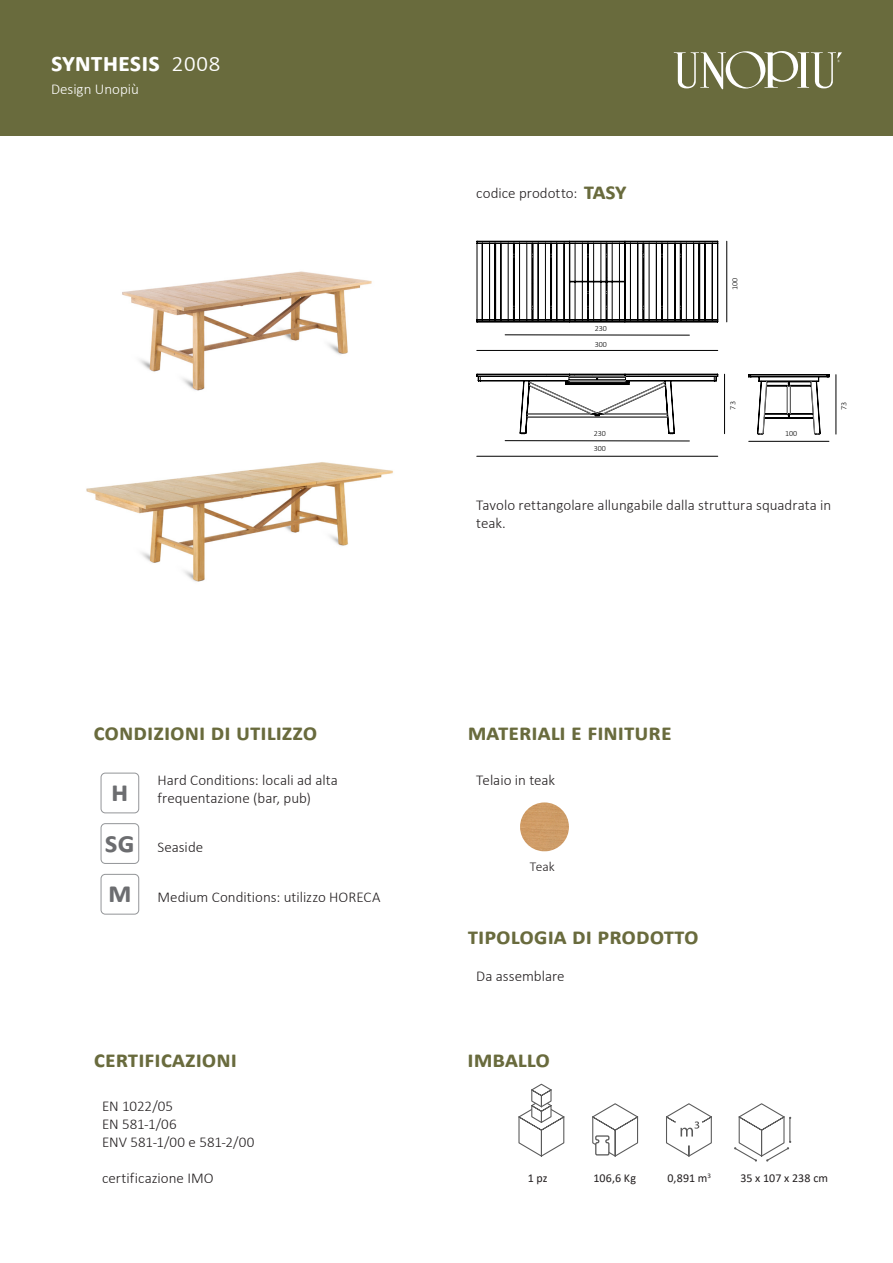
<style>
.page{position:relative;width:893px;height:1263px;background:#fff}
.page>*{position:absolute;margin:0;border:0;box-sizing:border-box;transform-origin:0 0}
.Simboli{font:700 30px "Calibri";color:#6c6d70}
.t1{font:700 27px "Calibri";color:#fff}
.Titoli{font:700 24px "Calibri";color:#696b3d}
.Descrizioni{font:300 15px/18px "Calibri";color:#231f20}
.Descrizioni_simboli{font:300 15px/18px "Calibri";color:#231f20}
.t2{font:300 15px "Calibri";color:#fff}
.Descrizioni_simboli-2{font:300 13.5px "Calibri";color:#231f20}
.Descrizioni_simboli-3{font:12px "Calibri";letter-spacing:.01em;color:#231f20}
.t3{font:300 7.95px/16px "Calibri";color:#000}
.s1{font-weight:300}
</style>
<div class="page">
<div style="left:0;top:0;width:893px;height:135px;background:#696b3d"></div>
<svg style="left:674px;top:51px;width:168px;height:38px"></svg>
<svg style="left:592px;top:1103px;width:47px;height:54px"></svg>
<svg style="left:666px;top:1103px;width:46px;height:54px"></svg>
<svg style="left:734px;top:1103px;width:57px;height:59px"></svg>
<svg style="left:518px;top:1083px;width:47px;height:74px"></svg>
<div style="left:101px;top:773px;width:38px;height:40px;border:1px solid #939598;border-radius:4px"></div>
<div style="left:101px;top:823px;width:38px;height:41px;border:1px solid #939598;border-radius:4px"></div>
<div style="left:101px;top:874px;width:38px;height:40px;border:1px solid #939598;border-radius:4px"></div>
<img style="left:122px;top:271px;width:250px;height:120px">
<img style="left:86px;top:462px;width:307px;height:120px">
<svg style="left:476px;top:241px;width:242px;height:81px"></svg>
<hr style="left:726px;top:241px;width:1px;height:81px;background:#000">
<hr style="left:505px;top:335px;width:184px;height:1px;background:#000">
<hr style="left:477px;top:350px;width:241px;height:1px;background:#000">
<svg style="left:748px;top:374px;width:81px;height:60px"></svg>
<hr style="left:836px;top:375px;width:1px;height:59px;background:#000">
<hr style="left:749px;top:441px;width:80px;height:1px;background:#000">
<svg style="left:476px;top:374px;width:242px;height:60px"></svg>
<hr style="left:724px;top:374px;width:1px;height:60px;background:#000">
<hr style="left:505px;top:440px;width:184px;height:1px;background:#000">
<hr style="left:477px;top:456px;width:241px;height:1px;background:#000">
<img style="left:520px;top:802px;width:49px;height:49px;border-radius:24px">
<p class="t1" style="left:51px;top:43px;width:171px">SYNTHESIS <span class="s1">2008</span></p>
<p class="t2" style="left:51px;top:79px;width:89px">Design Unopiù</p>
<p class="Titoli" style="left:94px;top:715px;width:225px">CONDIZIONI DI UTILIZZO</p>
<p class="Simboli" style="left:111px;top:770px;width:19px">H</p>
<p class="Simboli" style="left:105px;top:820px;width:32px">SG</p>
<p class="Descrizioni_simboli" style="left:158px;top:771px;width:182px">Hard Conditions: locali ad alta frequentazione (bar, pub)</p>
<p class="Descrizioni_simboli" style="left:158px;top:837px;width:47px">Seaside</p>
<p class="Simboli" style="left:108px;top:871px;width:25px">M</p>
<p class="Descrizioni_simboli" style="left:158px;top:888px;width:224px">Medium Conditions: utilizzo HORECA</p>
<p class="Titoli" style="left:94px;top:1042px;width:145px">CERTIFICAZIONI</p>
<p class="Descrizioni" style="left:102px;top:1097px;width:72px">EN 1022/05</p>
<p class="Descrizioni" style="left:102px;top:1115px;width:76px">EN 581-1/06</p>
<p class="Descrizioni" style="left:102px;top:1133px;width:154px">ENV 581-1/00 e 581-2/00</p>
<p class="Descrizioni" style="left:102px;top:1169px;width:113px">certificazione IMO</p>
<p class="Descrizioni" style="left:476px;top:184px;width:103px">codice prodotto:</p>
<p class="Titoli" style="left:584px;top:174px;width:44px">TASY</p>
<p class="t3" style="left:595px;top:320px;width:14px">230<br>300</p>
<p class="t3" style="left:727px;top:290px;width:14px;rotate:-90deg">100</p>
<p class="t3" style="left:594px;top:426px;width:14px;line-height:14.9px">230<br>300</p>
<p class="t3" style="left:725px;top:409px;width:10px;rotate:-90deg">73</p>
<p class="t3" style="left:785px;top:426px;width:14px">100</p>
<p class="t3" style="left:836px;top:410px;width:10px;rotate:-90deg">73</p>
<p class="Descrizioni" style="left:476px;top:496px;width:357px">Tavolo rettangolare allungabile dalla struttura squadrata in teak.</p>
<p class="Titoli" style="left:468px;top:715px;width:205px">MATERIALI E FINITURE</p>
<p class="Descrizioni" style="left:476px;top:770px;width:80px">Telaio in teak</p>
<p class="Descrizioni_simboli-2" style="left:530px;top:858px;width:26px">Teak</p>
<p class="Titoli" style="left:468px;top:919px;width:232px">TIPOLOGIA DI PRODOTTO</p>
<p class="Descrizioni" style="left:476px;top:967px;width:90px">Da assemblare</p>
<p class="Titoli" style="left:468px;top:1042px;width:84px">IMBALLO</p>
<p class="Descrizioni_simboli-3" style="left:528px;top:1170px;width:21px">1 pz</p>
<p class="Descrizioni_simboli-3" style="left:593px;top:1170px;width:44px">106,6 Kg</p>
<p class="Descrizioni_simboli-3" style="left:667px;top:1170px;width:45px">0,891 m<sup>3</sup></p>
<p class="Descrizioni_simboli-3" style="left:740px;top:1170px;width:89px">35 x 107 x 238 cm</p>
</div>
